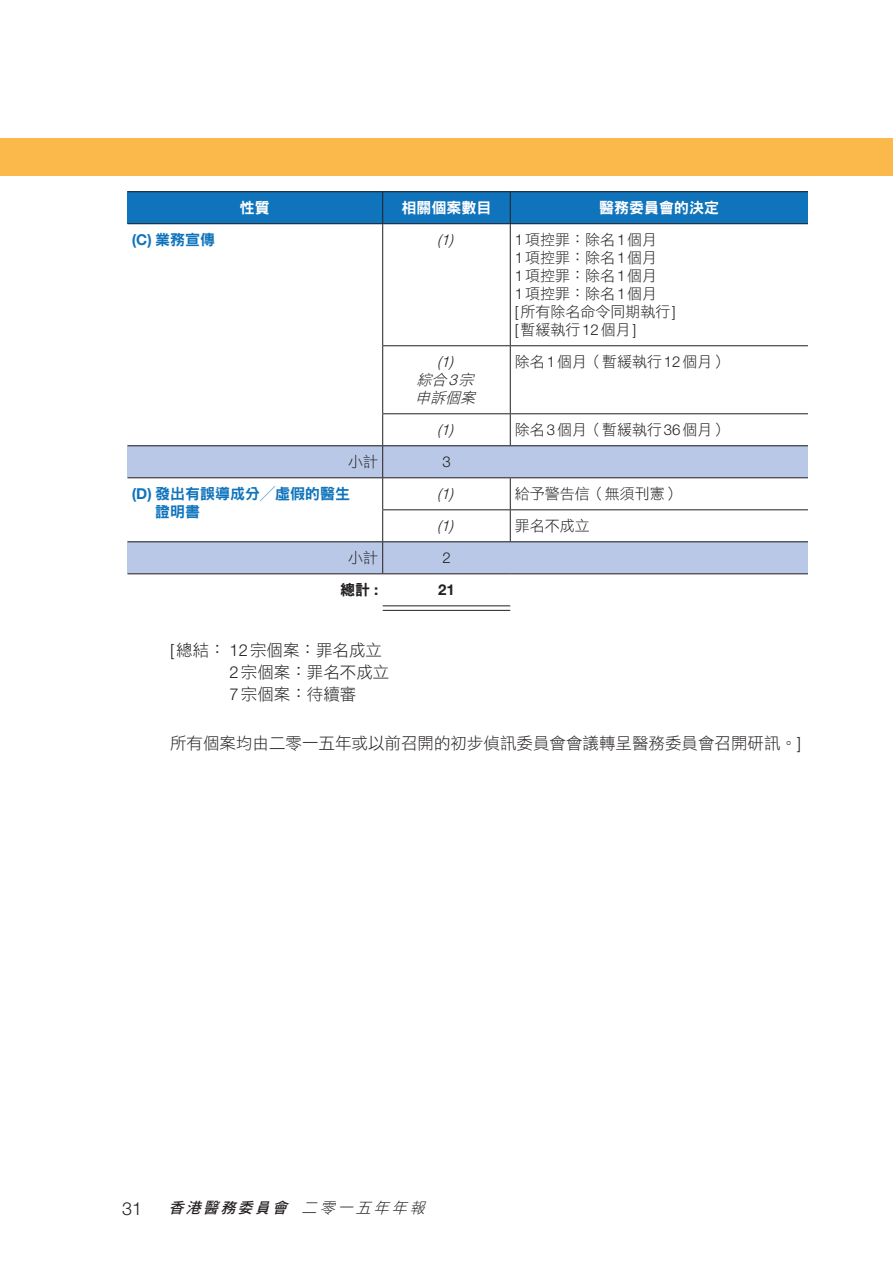
<style>
.page{position:relative;width:893px;height:1263px;background:#fff}
.page>*{position:absolute;margin:0;border:0;box-sizing:border-box;transform-origin:0 0}
.t1{font:300 18px "Helvetica Neue LT Std";color:#231f20}
.t2{font:16.5px/22.2px "DF Hei HK W3";color:#231f20}
.t3{font:15px/18px "DF Hei HK W3";color:#231f20}
.t4{font:15px/18px "DF Hei HK W9";color:#1074bc}
.t5{font:15px "DF Hei HK W9";color:#fff}
.t6{font:italic 300 15px "Helvetica Neue LT Std";color:#231f20}
.t7{font:italic 15px/18px "DF Hei HK W3";color:#231f20}
.t8{font:italic 15px "DF Hei HK W7";color:#231f20}
.t9{font:15px "DF Hei HK W9";color:#231f20}
.t10{font:300 15px "Helvetica Neue LT Std";color:#231f20}
.t11{font:700 15px "Helvetica Neue LT Std";color:#231f20}
.s1{font-family:"Helvetica Neue LT Std";font-weight:700}
.s2{font-family:"Helvetica Neue LT Std";font-weight:300}
</style>
<div class="page">
<div style="left:128px;top:192px;width:255px;height:32px;background:#1074bc"></div>
<div style="left:383px;top:192px;width:127px;height:32px;background:#1074bc"></div>
<div style="left:510px;top:192px;width:298px;height:32px;background:#1074bc"></div>
<div style="left:128px;top:446px;width:255px;height:32px;background:#b9c8e6"></div>
<div style="left:383px;top:446px;width:127px;height:32px;background:#b9c8e6"></div>
<div style="left:510px;top:446px;width:298px;height:32px;background:#b9c8e6"></div>
<div style="left:128px;top:542px;width:255px;height:32px;background:#b9c8e6"></div>
<div style="left:383px;top:542px;width:127px;height:32px;background:#b9c8e6"></div>
<div style="left:510px;top:542px;width:298px;height:32px;background:#b9c8e6"></div>
<hr style="left:382px;top:509px;width:128px;height:1px;background:#231f20">
<hr style="left:510px;top:509px;width:298px;height:1px;background:#231f20">
<hr style="left:383px;top:541px;width:127px;height:1px;background:#231f20">
<hr style="left:510px;top:541px;width:298px;height:1px;background:#231f20">
<hr style="left:128px;top:573px;width:255px;height:1px;background:#231f20">
<hr style="left:383px;top:573px;width:127px;height:1px;background:#231f20">
<hr style="left:510px;top:573px;width:298px;height:1px;background:#231f20">
<hr style="left:382px;top:192px;width:1px;height:31px;background:#231f20">
<hr style="left:382px;top:446px;width:1px;height:31px;background:#231f20">
<hr style="left:382px;top:542px;width:1px;height:31px;background:#231f20">
<hr style="left:510px;top:192px;width:1px;height:31px;background:#231f20">
<hr style="left:510px;top:478px;width:1px;height:31px;background:#231f20">
<hr style="left:510px;top:510px;width:1px;height:31px;background:#231f20">
<hr style="left:510px;top:224px;width:1px;height:121px;background:#231f20">
<hr style="left:510px;top:346px;width:1px;height:67px;background:#231f20">
<hr style="left:510px;top:414px;width:1px;height:31px;background:#231f20">
<hr style="left:383px;top:605px;width:127px;height:1px;background:#231f20">
<hr style="left:383px;top:610px;width:127px;height:1px;background:#231f20">
<hr style="left:382px;top:345px;width:128px;height:1px;background:#231f20">
<hr style="left:510px;top:345px;width:298px;height:1px;background:#231f20">
<hr style="left:382px;top:413px;width:128px;height:1px;background:#231f20">
<hr style="left:510px;top:413px;width:298px;height:1px;background:#231f20">
<hr style="left:383px;top:445px;width:127px;height:1px;background:#231f20">
<hr style="left:510px;top:445px;width:298px;height:1px;background:#231f20">
<hr style="left:383px;top:477px;width:127px;height:1px;background:#231f20">
<hr style="left:510px;top:477px;width:298px;height:1px;background:#231f20">
<hr style="left:382px;top:224px;width:1px;height:121px;background:#231f20">
<hr style="left:382px;top:346px;width:1px;height:67px;background:#231f20">
<hr style="left:382px;top:414px;width:1px;height:31px;background:#231f20">
<hr style="left:128px;top:477px;width:255px;height:1px;background:#231f20">
<hr style="left:382px;top:478px;width:1px;height:31px;background:#231f20">
<hr style="left:382px;top:510px;width:1px;height:31px;background:#231f20">
<hr style="left:128px;top:541px;width:255px;height:1px;background:#231f20">
<hr style="left:128px;top:445px;width:255px;height:1px;background:#231f20">
<hr style="left:128px;top:191px;width:255px;height:1px;background:#231f20">
<hr style="left:383px;top:191px;width:127px;height:1px;background:#231f20">
<hr style="left:510px;top:191px;width:298px;height:1px;background:#231f20">
<hr style="left:128px;top:223px;width:255px;height:1px;background:#231f20">
<hr style="left:383px;top:223px;width:127px;height:1px;background:#231f20">
<hr style="left:510px;top:223px;width:298px;height:1px;background:#231f20">
<div style="left:0;top:138px;width:893px;height:37px;background:#fcb94b"></div>
<p class="t4" style="left:132px;top:231px;width:85px"><span class="s1">C( )</span> 業務宣傳</p>
<p class="t5" style="left:240px;top:200px;width:31px">性質</p>
<p class="t5" style="left:401px;top:200px;width:91px">相關個案數目</p>
<p class="t6" style="left:437px;top:231px;width:18px">) 1(</p>
<p class="t6" style="left:437px;top:353px;width:18px">(1)</p>
<p class="t7" style="left:459px;top:371px;width:21px">宗</p>
<p class="t7" style="left:415px;top:371px;width:66px">綜合<br>申訴個案</p>
<p class="t6" style="left:448px;top:371px;width:15px">3</p>
<p class="t5" style="left:599px;top:200px;width:121px">醫務委員會的決定</p>
<p class="t3" style="left:515px;top:231px;width:144px"><span class="s2">1</span>項控罪：除名<span class="s2">1</span>個月</p>
<p class="t3" style="left:515px;top:249px;width:162px"><span class="s2">1</span>項控罪：除名<span class="s2">1</span>個月<br><span class="s2">1</span>項控罪：除名<span class="s2">1</span>個月<br><span class="s2">1</span>項控罪：除名<span class="s2">1</span>個月<br><span class="s2">[</span>所有除名命令同期執行<span class="s2">[ [</span>暫緩執行<span class="s2">12</span>個月<span class="s2">[</span></p>
<p class="t3" style="left:515px;top:353px;width:214px">除名<span class="s2">1</span>個月（暫緩執行<span class="s2">12</span>個月(</p>
<p class="t3" style="left:515px;top:421px;width:214px">除名<span class="s2">3</span>個月（暫緩執行<span class="s2">36</span>個月(</p>
<p class="t6" style="left:437px;top:421px;width:18px">) 1(</p>
<p class="t10" style="left:442px;top:453px;width:10px">3</p>
<p class="t3" style="left:348px;top:453px;width:31px">小計</p>
<p class="t4" style="left:155px;top:485px;width:197px;text-indent:-23px"><span class="s1">D( )</span> 發出有誤導成分╱虛假的醫生證明書</p>
<p class="t3" style="left:515px;top:485px;width:166px">給予警告信（無須刊憲(</p>
<p class="t6" style="left:437px;top:485px;width:18px">) 1(</p>
<p class="t3" style="left:515px;top:517px;width:76px">罪名不成立</p>
<p class="t6" style="left:437px;top:517px;width:18px">) 1(</p>
<p class="t10" style="left:442px;top:549px;width:10px">2</p>
<p class="t3" style="left:348px;top:549px;width:31px">小計</p>
<p class="t9" style="left:340px;top:582px;width:40px">總計<span class="s1">:</span></p>
<p class="t11" style="left:438px;top:581px;width:18px">21</p>
<p class="t2" style="left:230px;top:638px;width:161px;text-indent:-60px"><span class="s2">[</span>總結： <span class="s2">12</span>宗個案：罪名成立<br><span class="s2">2</span>宗個案：罪名不成立<br><span class="s2">7</span>宗個案：待續審</p>
<p class="t2" style="left:170px;top:732px;width:632px">所有個案均由二零一五年或以前召開的初步偵訊委員會會議轉呈醫務委員會召開研訊。<span class="s2">[</span></p>
<p class="t1" style="left:122px;top:1197px;width:22px">31</p>
<p class="t8" style="left:169px;top:1200px;width:124px">香港醫務委員會</p>
<p class="t7" style="left:302px;top:1199px;width:129px">二零一五年年報</p>
</div>
